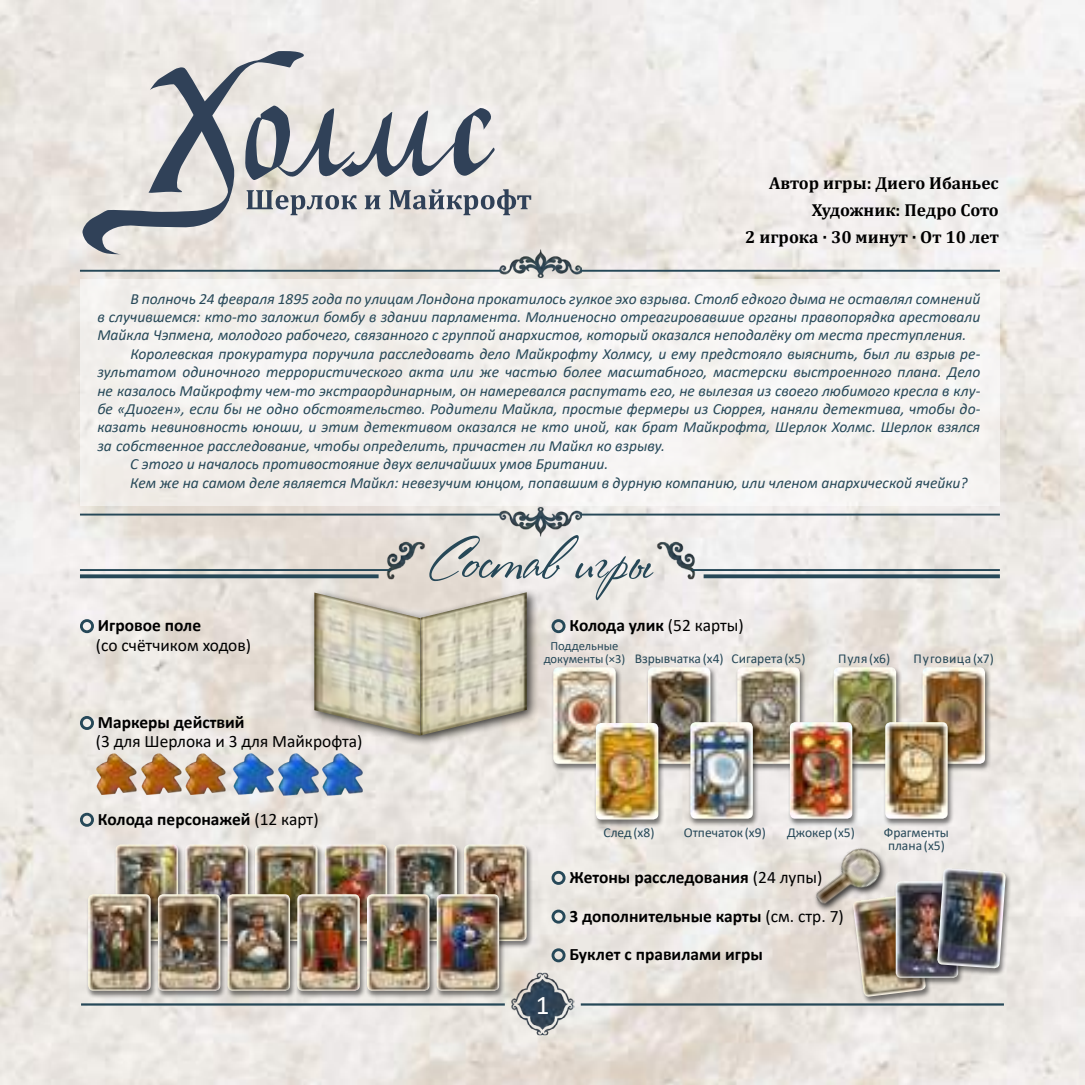
<style>
.page{position:relative;width:1085px;height:1085px;background:#fff}
.page>*{position:absolute;margin:0;border:0;box-sizing:border-box;transform-origin:0 0}
.t1{font:54.23px "Rosa Marena";color:#264858}
.t2{font:27px "Calibri";color:#fff}
.t3{font:700 17.32px "Calibri";color:#000}
.t4{font:700 17.32px/27px "Cambria";color:#000;text-align:right}
.t5{font:17.32px "Calibri";color:#000}
.t6{font:italic 15.53px "Calibri";color:#264858}
.t7{font:13.5px/13.5px "Calibri";color:#264858;text-align:center}
.t8{font:13.5px "Calibri";letter-spacing:.03em;color:#264858}
.t9{font:12.6px "Calibri";color:#264858}
.s1{font-weight:400}
.s2{font-size:12.6px}
</style>
<div class="page">
<img style="left:0;top:0;width:1084px;height:1084px">
<img style="left:510px;top:972px;width:64px;height:63px">
<hr style="left:580px;top:1003px;width:423px;height:2px;background:#264858">
<hr style="left:81px;top:1003px;width:423px;height:2px;background:#264858">
<div style="left:80px;top:279px;width:919px;height:226px;background:#f5f3f0"></div>
<div style="left:80px;top:619px;width:14px;height:14px;border:3px solid #264858;border-radius:50%"></div>
<div style="left:80px;top:715px;width:14px;height:14px;border:3px solid #264858;border-radius:50%"></div>
<div style="left:80px;top:812px;width:14px;height:14px;border:3px solid #264858;border-radius:50%"></div>
<div style="left:551px;top:619px;width:14px;height:14px;border:3px solid #264858;border-radius:50%"></div>
<div style="left:551px;top:870px;width:14px;height:14px;border:3px solid #264858;border-radius:50%"></div>
<div style="left:551px;top:909px;width:14px;height:14px;border:3px solid #264858;border-radius:50%"></div>
<div style="left:551px;top:948px;width:14px;height:14px;border:3px solid #264858;border-radius:50%"></div>
<img style="left:384px;top:540px;width:44px;height:43px">
<svg style="left:80px;top:574px;width:298px;height:4px"></svg>
<hr style="left:80px;top:569px;width:310px;height:2px;background:#264858">
<img style="left:653px;top:540px;width:44px;height:43px">
<svg style="left:703px;top:574px;width:296px;height:4px"></svg>
<hr style="left:691px;top:569px;width:308px;height:2px;background:#264858">
<img style="left:804px;top:839px;width:85px;height:79px">
<img style="left:97px;top:753px;width:41px;height:41px">
<img style="left:141px;top:753px;width:41px;height:41px">
<img style="left:186px;top:753px;width:41px;height:41px">
<img style="left:278px;top:753px;width:41px;height:42px">
<img style="left:322px;top:753px;width:41px;height:42px">
<img style="left:234px;top:753px;width:41px;height:41px">
<div style="left:113px;top:843px;width:71px;height:105px;background:#000;opacity:.5"></div>
<img style="left:116px;top:844px;width:62px;height:48px">
<div style="left:183px;top:843px;width:71px;height:105px;background:#000;opacity:.5"></div>
<img style="left:185px;top:844px;width:63px;height:48px">
<div style="left:253px;top:843px;width:71px;height:105px;background:#000;opacity:.5"></div>
<img style="left:255px;top:844px;width:62px;height:48px">
<div style="left:322px;top:843px;width:71px;height:105px;background:#000;opacity:.5"></div>
<img style="left:325px;top:844px;width:62px;height:48px">
<div style="left:392px;top:843px;width:71px;height:105px;background:#000;opacity:.5"></div>
<img style="left:394px;top:844px;width:63px;height:48px">
<div style="left:462px;top:843px;width:71px;height:105px;background:#000;opacity:.5"></div>
<img style="left:464px;top:844px;width:62px;height:96px">
<div style="left:86px;top:892px;width:71px;height:106px;background:#000;opacity:.5"></div>
<img style="left:88px;top:894px;width:63px;height:96px">
<div style="left:155px;top:892px;width:72px;height:106px;background:#000;opacity:.5"></div>
<img style="left:158px;top:894px;width:62px;height:96px">
<div style="left:225px;top:892px;width:71px;height:106px;background:#000;opacity:.5"></div>
<img style="left:227px;top:894px;width:63px;height:96px">
<div style="left:295px;top:892px;width:71px;height:106px;background:#000;opacity:.5"></div>
<img style="left:297px;top:894px;width:63px;height:96px">
<div style="left:364px;top:892px;width:72px;height:106px;background:#000;opacity:.5"></div>
<img style="left:367px;top:894px;width:62px;height:96px">
<div style="left:434px;top:892px;width:71px;height:106px;background:#000;opacity:.5"></div>
<img style="left:436px;top:894px;width:63px;height:96px">
<div style="left:551px;top:666px;width:71px;height:105px;background:#000;opacity:.5"></div>
<img style="left:553px;top:667px;width:62px;height:96px">
<div style="left:645px;top:666px;width:71px;height:105px;background:#000;opacity:.5"></div>
<img style="left:648px;top:667px;width:62px;height:96px">
<div style="left:734px;top:666px;width:72px;height:105px;background:#000;opacity:.5"></div>
<img style="left:737px;top:667px;width:62px;height:96px">
<div style="left:831px;top:666px;width:71px;height:105px;background:#000;opacity:.5"></div>
<img style="left:833px;top:667px;width:63px;height:96px">
<div style="left:920px;top:666px;width:71px;height:105px;background:#000;opacity:.5"></div>
<img style="left:922px;top:667px;width:62px;height:96px">
<div style="left:593px;top:721px;width:71px;height:106px;background:#000;opacity:.5"></div>
<img style="left:596px;top:723px;width:62px;height:96px">
<div style="left:688px;top:720px;width:71px;height:106px;background:#000;opacity:.5"></div>
<img style="left:690px;top:722px;width:62px;height:96px">
<div style="left:787px;top:720px;width:71px;height:106px;background:#000;opacity:.5"></div>
<img style="left:789px;top:722px;width:63px;height:96px">
<div style="left:882px;top:720px;width:72px;height:106px;background:#000;opacity:.5"></div>
<img style="left:885px;top:722px;width:62px;height:96px">
<div style="left:850px;top:893px;width:81px;height:111px;background:#000;opacity:.5"></div>
<img style="left:852px;top:894px;width:74px;height:102px">
<div style="left:893px;top:880px;width:71px;height:105px;background:#000;opacity:.5"></div>
<img style="left:895px;top:881px;width:63px;height:96px">
<div style="left:935px;top:867px;width:77px;height:109px;background:#000;opacity:.5"></div>
<img style="left:937px;top:868px;width:68px;height:100px">
<svg style="left:82px;top:51px;width:449px;height:203px;background:#cdcccd"></svg>
<img style="left:499px;top:249px;width:82px;height:29px">
<hr style="left:80px;top:270px;width:420px;height:2px;background:#264858">
<hr style="left:580px;top:270px;width:419px;height:2px;background:#264858">
<img style="left:499px;top:507px;width:82px;height:29px">
<hr style="left:80px;top:513px;width:420px;height:2px;background:#264858">
<hr style="left:580px;top:513px;width:419px;height:2px;background:#264858">
<div style="left:308px;top:586px;width:230px;height:161px;background:#000;opacity:.75"></div>
<img style="left:314px;top:592px;width:212px;height:143px">
<p class="t4" style="left:745px;top:169px;width:255px">Автор игры: Диего Ибаньес<br>Художник: Педро Сото<br>2 игрока · 30 минут · От 10 лет</p>
<p class="t6" style="left:130px;top:287px;width:851px">В полночь 24 февраля 1895 года по улицам Лондона прокатилось гулкое эхо взрыва. Столб едкого дыма не оставлял сомнений</p>
<p class="t6" style="left:97px;top:306px;width:884px">в случившемся: кто-то заложил бомбу в здании парламента. Молниеносно отреагировавшие органы правопорядка арестовали</p>
<p class="t6" style="left:97px;top:324px;width:870px">Майкла Чэпмена, молодого рабочего, связанного с группой анархистов, который оказался неподалёку от места преступления.</p>
<p class="t6" style="left:130px;top:343px;width:851px">Королевская прокуратура поручила расследовать дело Майкрофту Холмсу, и ему предстояло выяснить, был ли взрыв ре-</p>
<p class="t6" style="left:97px;top:361px;width:884px">зультатом одиночного террористического акта или же частью более масштабного, мастерски выстроенного плана. Дело</p>
<p class="t6" style="left:97px;top:379px;width:884px">не казалось Майкрофту чем-то экстраординарным, он намеревался распутать его, не вылезая из своего любимого кресла в клу-</p>
<p class="t6" style="left:97px;top:398px;width:884px">бе «Диоген», если бы не одно обстоятельство. Родители Майкла, простые фермеры из Сюррея, наняли детектива, чтобы до-</p>
<p class="t6" style="left:97px;top:416px;width:884px">казать невиновность юноши, и этим детективом оказался не кто иной, как брат Майкрофта, Шерлок Холмс. Шерлок взялся</p>
<p class="t6" style="left:97px;top:435px;width:569px">за собственное расследование, чтобы определить, причастен ли Майкл ко взрыву.</p>
<p class="t6" style="left:130px;top:453px;width:479px">С этого и началось противостояние двух величайших умов Британии.</p>
<p class="t6" style="left:130px;top:471px;width:838px">Кем же на самом деле является Майкл: невезучим юнцом, попавшим в дурную компанию, или членом анархической ячейки?</p>
<p class="t3" style="left:98px;top:613px;width:105px">Игровое поле</p>
<p class="t5" style="left:96px;top:632px;width:157px">(со счётчиком ходов)</p>
<p class="t3" style="left:98px;top:710px;width:148px">Маркеры действий</p>
<p class="t5" style="left:96px;top:729px;width:268px">(3 для Шерлока и 3 для Майкрофта)</p>
<p class="t3" style="left:98px;top:806px;width:222px">Колода персонажей <span class="s1">(12 карт)</span></p>
<h1 class="t1" style="left:428px;top:527px;width:226px">Состав игры</h1>
<p class="t3" style="left:569px;top:613px;width:176px">Колода улик <span class="s1">(52 карты)</span></p>
<p class="t9" style="left:550px;top:637px;width:70px">Поддельные</p>
<p class="t7" style="left:543px;top:651px;width:263px"><span class="s2">документы (×3)</span> Взрывчатка (x4) Сигарета (x5)</p>
<p class="t7" style="left:838px;top:651px;width:53px">Пуля (x6)</p>
<p class="t8" style="left:913px;top:649px;width:82px">Пуговица (x7)</p>
<p class="t7" style="left:603px;top:824px;width:52px">След (x8)</p>
<p class="t7" style="left:683px;top:824px;width:83px">Отпечаток (x9)</p>
<p class="t7" style="left:787px;top:824px;width:69px">Джокер (x5)</p>
<p class="t7" style="left:883px;top:824px;width:67px">Фрагменты плана (x5)</p>
<h2 class="t2" style="left:536px;top:986px;width:15px">1</h2>
<p class="t3" style="left:569px;top:864px;width:254px">Жетоны расследования <span class="s1">(24 лупы)</span></p>
<p class="t3" style="left:569px;top:903px;width:276px">3 дополнительные карты <span class="s1">(см. стр. 7)</span></p>
<p class="t3" style="left:569px;top:942px;width:195px">Буклет с правилами игры</p>
</div>
